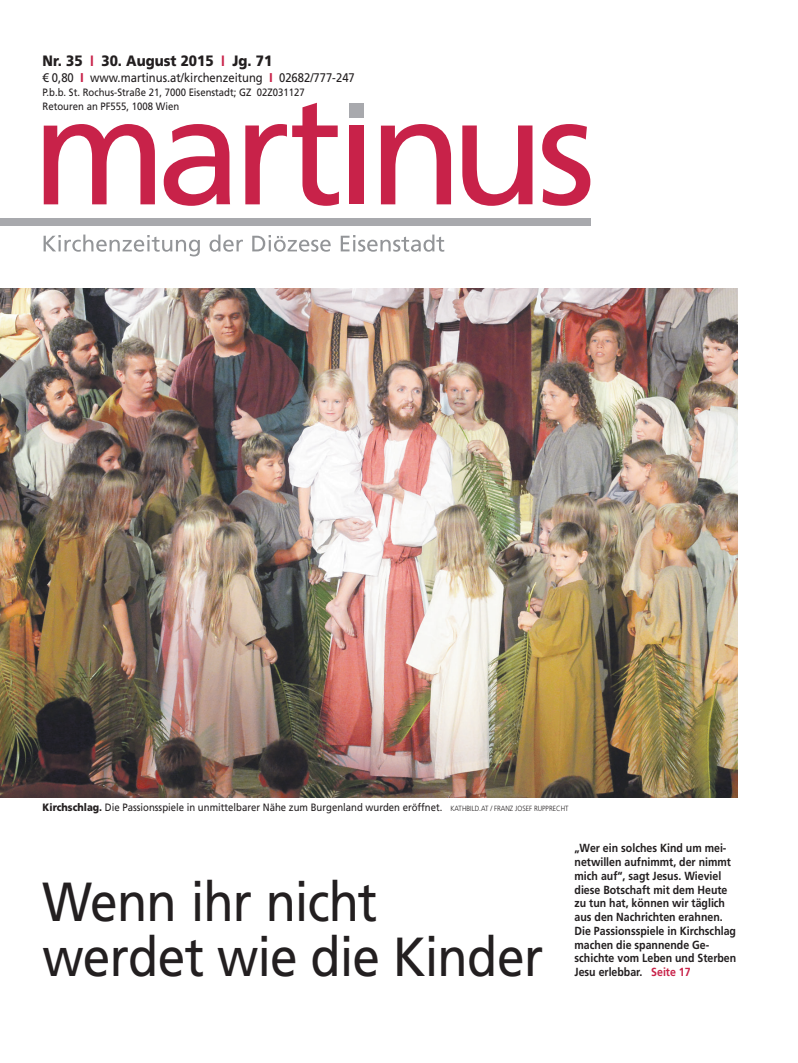
<style>
.page{position:relative;width:798px;height:1063px;background:#fff}
.page>*{position:absolute;margin:0;border:0;box-sizing:border-box;transform-origin:0 0}
.t1{font:55px/55px "Frutiger LT Std";letter-spacing:-.02em;color:#231f20;scale:.9 1}
.t2{font:900 15px "Frutiger LT Std";color:#231f20;scale:.9 1}
.t3{font:12.5px "Frutiger LT Std";color:#231f20;scale:.9 1}
.t4{font:700 11.75px/13.8px "Frutiger LT Std";color:#231f20;scale:.9 1}
.t5{font:10.62px/13.8px "Frutiger LT Std";color:#231f20;scale:.9 1}
.s1{font-weight:700;color:#c82249}
.s2{font-weight:700;font-size:12.75px;color:#c82249}
.s3{font-weight:900}
.s4{font-weight:300;font-size:7.5px}
.s5{color:#c82249}
</style>
<div class="page">
<img style="left:0;top:289px;width:737px;height:508px">
<svg style="left:44px;top:235px;width:156px;height:21px"></svg>
<svg style="left:209px;top:235px;width:34px;height:17px"></svg>
<svg style="left:252px;top:235px;width:78px;height:17px"></svg>
<svg style="left:340px;top:235px;width:104px;height:17px"></svg>
<div style="left:0;top:218px;width:590px;height:8px;background:#a8a9ad"></div>
<svg style="left:542px;top:124px;width:48px;height:82px"></svg>
<svg style="left:462px;top:126px;width:70px;height:80px"></svg>
<svg style="left:381px;top:124px;width:70px;height:80px"></svg>
<div style="left:349px;top:126px;width:15px;height:78px;background:#c82249"></div>
<svg style="left:245px;top:103px;width:94px;height:103px"></svg>
<svg style="left:164px;top:124px;width:66px;height:82px"></svg>
<svg style="left:44px;top:124px;width:111px;height:80px"></svg>
<div style="left:349px;top:103px;width:15px;height:14px;background:#a8a9ad"></div>
<p class="t2" style="left:43px;top:52px;width:257px">Nr. 35 <span class="s1">I</span> 30. August 2015 <span class="s1">I</span> Jg. 71</p>
<p class="t3" style="left:43px;top:71px;width:348px">€ 0,80 <span class="s2">I</span> www.martinus.at/kirchenzeitung <span class="s2">I</span> 02682/777-247</p>
<p class="t5" style="left:43px;top:86px;width:292px">P.b.b. St. Rochus-Straße 21, 7000 Eisenstadt; GZ 02Z031127<br>Retouren an PF555, 1008 Wien</p>
<p class="t5" style="left:43px;top:801px;width:585px"><span class="s3">Kirchschlag.</span> Die Passionsspiele in unmittelbarer Nähe zum Burgenland wurden eröffnet. <span class="s4">KATHBILD.AT / FRANZ JOSEF RUPPRECHT</span></p>
<h1 class="t1" style="left:43px;top:875px;width:557px">Wenn ihr nicht werdet wie die Kinder</h1>
<p class="t4" style="left:574px;top:841px;width:181px">„Wer ein solches Kind um mei&shy;netwillen aufnimmt, der nimmt mich auf“, sagt Jesus. Wieviel diese Botschaft mit dem Heute zu tun hat, können wir täglich aus den Nachrichten erahnen.<br>Die Passionsspiele in Kirchschlag machen die spannende Ge&shy;schichte vom Leben und Sterben<br>Jesu erlebbar. <span class="s5">Seite 17</span></p>
</div>
